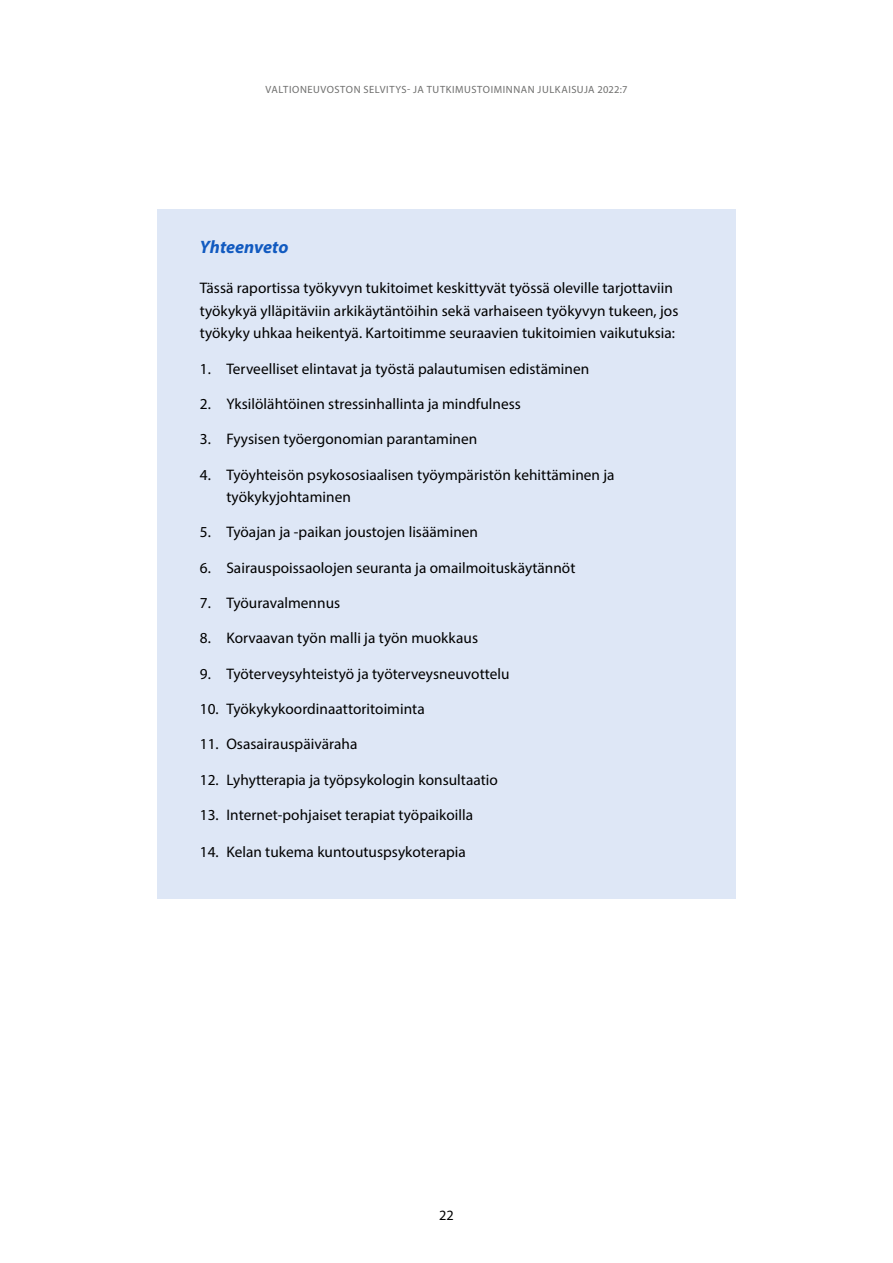
<style>
.page{position:relative;width:893px;height:1263px;background:#fff}
.page>*{position:absolute;margin:0;border:0;box-sizing:border-box;transform-origin:0 0}
.laatikko-otsikko{font:italic 700 18px "Myriad Pro";letter-spacing:-.005em;color:#115ac0}
.Laatikkoteksti{font:15.3px/22.5px "Myriad Pro";letter-spacing:.005em;color:#000}
.t1{font:14.25px "Myriad Pro";color:#000}
.t2{font:10.5px "Myriad Pro";letter-spacing:.015em;color:#6e6e6d}
</style>
<div class="page">
<div style="left:157px;top:209px;width:579px;height:69px;background:#dee7f6"></div>
<div style="left:157px;top:260px;width:579px;height:120px;background:#dee7f6"></div>
<div style="left:157px;top:376px;width:579px;height:75px;background:#dee7f6"></div>
<div style="left:157px;top:447px;width:579px;height:97px;background:#dee7f6"></div>
<div style="left:157px;top:540px;width:579px;height:75px;background:#dee7f6"></div>
<div style="left:157px;top:611px;width:579px;height:74px;background:#dee7f6"></div>
<div style="left:157px;top:681px;width:579px;height:75px;background:#dee7f6"></div>
<div style="left:157px;top:752px;width:579px;height:75px;background:#dee7f6"></div>
<div style="left:157px;top:824px;width:579px;height:75px;background:#dee7f6"></div>
<p class="t2" style="left:266px;top:83px;width:14px">Valtioneuvoston</p>
<p class="t2" style="left:364px;top:83px;width:7px">selvitys</p>
<p class="t2" style="left:407px;top:83px;width:27px">- ja tutkimustoiminnan</p>
<p class="t2" style="left:537px;top:83px;width:7px">julkaisuja</p>
<p class="t2" style="left:597px;top:83px;width:32px">2022:7</p>
<p class="laatikko-otsikko" style="left:200px;top:235px;width:90px">Yhteenveto</p>
<p class="Laatikkoteksti" style="left:200px;top:277px;width:480px">Tässä raportissa työkyvyn tukitoimet keskittyvät työssä oleville tarjottaviin työkykyä ylläpitäviin arkikäytäntöihin sekä varhaiseen työkyvyn tukeen, jos työkyky uhkaa heikentyä. Kartoitimme seuraavien tukitoimien vaikutuksia:</p>
<p class="Laatikkoteksti" style="left:200px;top:357px;width:391px">1. Terveelliset elintavat ja työstä palautumisen edistäminen</p>
<p class="Laatikkoteksti" style="left:200px;top:392px;width:323px">2. Yksilölähtöinen stressinhallinta ja mindfulness</p>
<p class="Laatikkoteksti" style="left:200px;top:428px;width:279px">3. Fyysisen työergonomian parantaminen</p>
<p class="Laatikkoteksti" style="left:226px;top:463px;width:390px;text-indent:-26px">4. Työyhteisön psykososiaalisen työympäristön kehittäminen ja työkykyjohtaminen</p>
<p class="Laatikkoteksti" style="left:200px;top:521px;width:280px">5. Työajan ja -paikan joustojen lisääminen</p>
<p class="Laatikkoteksti" style="left:200px;top:556px;width:377px">6. Sairauspoissaolojen seuranta ja omailmoituskäytännöt</p>
<p class="Laatikkoteksti" style="left:200px;top:591px;width:142px">7. Työuravalmennus</p>
<p class="Laatikkoteksti" style="left:200px;top:627px;width:280px">8. Korvaavan työn malli ja työn muokkaus</p>
<p class="Laatikkoteksti" style="left:200px;top:662px;width:311px">9. Työterveysyhteistyö ja työterveysneuvottelu</p>
<p class="Laatikkoteksti" style="left:200px;top:697px;width:226px">10. Työkykykoordinaattoritoiminta</p>
<p class="Laatikkoteksti" style="left:200px;top:733px;width:159px">11. Osasairauspäiväraha</p>
<p class="Laatikkoteksti" style="left:200px;top:768px;width:300px">12. Lyhytterapia ja työpsykologin konsultaatio</p>
<p class="Laatikkoteksti" style="left:200px;top:803px;width:275px">13. Internet-pohjaiset terapiat työpaikoilla</p>
<p class="Laatikkoteksti" style="left:200px;top:840px;width:267px">14. Kelan tukema kuntoutuspsykoterapia</p>
<p class="t1" style="left:439px;top:1206px;width:16px">22</p>
</div>
